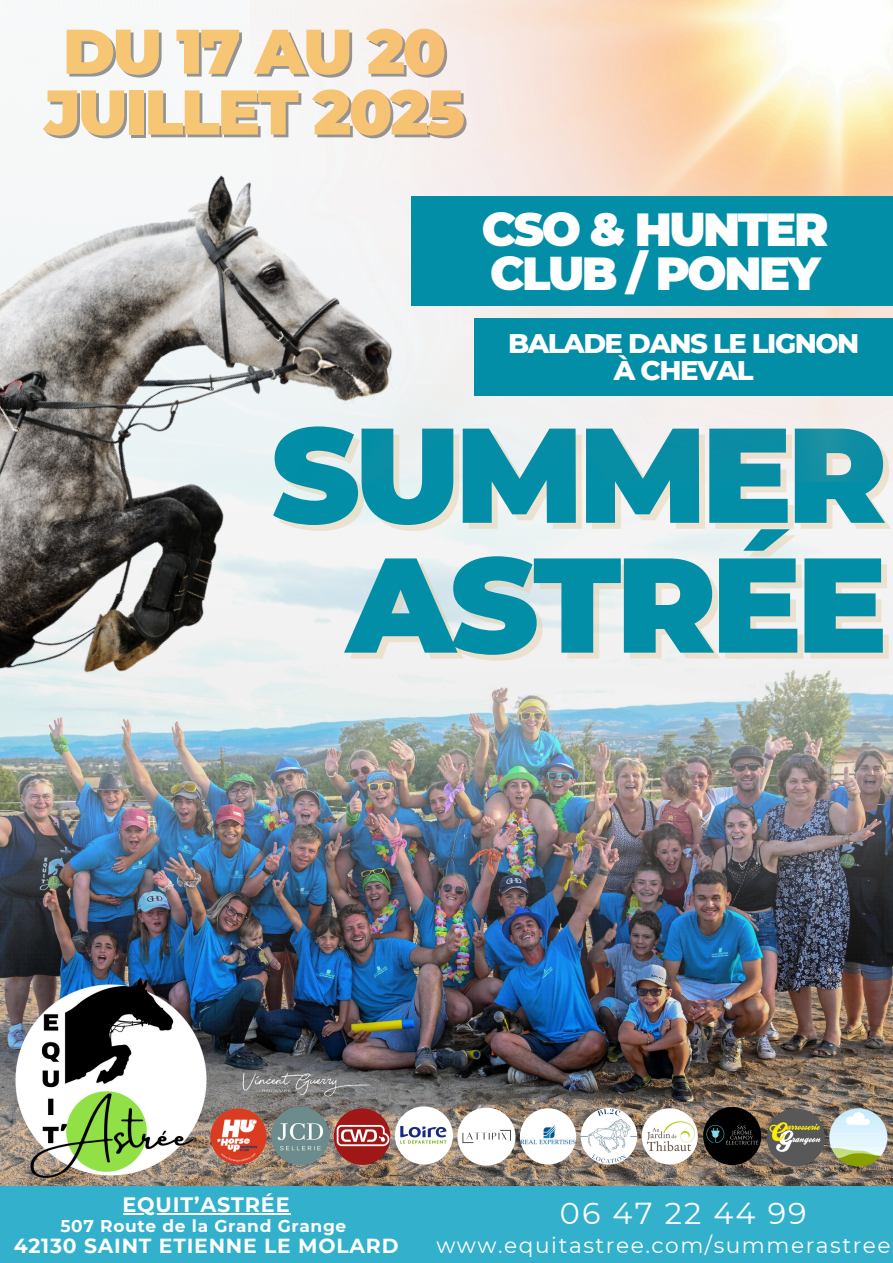
<style>
.page{position:relative;width:893px;height:1263px;background:#fff}
.page>*{position:absolute;margin:0;border:0;box-sizing:border-box;transform-origin:0 0}
.t1{font:900 134.55px "Montserrat";letter-spacing:-.04em;color:#028ea7}
.t2{font:900 63px "Montserrat";letter-spacing:-.04em;color:#f6c674}
.t3{font:900 46.28px/44.4px "Montserrat";letter-spacing:-.055em;color:#fff}
.t4{font:30.22px "Montserrat";letter-spacing:.07em;color:#fff}
.t5{font:800 27.53px/26.4px "Montserrat";letter-spacing:-.055em;color:#fff;text-align:center}
.t6{font:21.75px "Montserrat";letter-spacing:.07em;color:#fff}
.t7{font:700 20.77px "Montserrat";letter-spacing:.04em;color:#fff}
.t8{font:700 20.33px "Montserrat";letter-spacing:.04em;color:#fff}
.t9{font:700 17.02px "Montserrat";letter-spacing:.04em;color:#fff}
</style>
<div class="page">
<img style="left:0;top:1069px;width:893px;height:117px">
<img style="left:0;top:482px;width:893px;height:587px">
<img style="left:0;top:175px;width:590px;height:626px">
<div style="left:0;top:1186px;width:893px;height:77px;background:#33b0cc"></div>
<img style="left:334px;top:1108px;width:56px;height:57px;border-radius:50%">
<img style="left:580px;top:1108px;width:57px;height:56px;border-radius:50%">
<img style="left:271px;top:1107px;width:58px;height:58px;border-radius:50%">
<img style="left:395px;top:1106px;width:58px;height:58px;border-radius:50%">
<img style="left:457px;top:1107px;width:58px;height:59px;border-radius:50%">
<img style="left:520px;top:1108px;width:56px;height:56px;border-radius:50%">
<img style="left:210px;top:1108px;width:57px;height:56px;border-radius:50%">
<img style="left:641px;top:1108px;width:57px;height:56px;border-radius:50%">
<img style="left:703px;top:1107px;width:58px;height:58px;border-radius:50%">
<img style="left:250px;top:0;width:643px;height:482px">
<div style="left:411px;top:196px;width:482px;height:110px;background:#028ea7"></div>
<div style="left:475px;top:318px;width:417px;height:77px;background:#028ea7"></div>
<hr style="left:122px;top:1213px;width:168px;height:2px;background:#fff">
<img style="left:6px;top:975px;width:210px;height:209px">
<img style="left:241px;top:1071px;width:131px;height:27px">
<img style="left:767px;top:1108px;width:58px;height:58px;border-radius:50%">
<img style="left:829px;top:1108px;width:58px;height:58px;border-radius:50%">
<p class="t2" style="left:63px;top:13px;width:385px">DU 17 AU 20</p>
<p class="t2" style="left:44px;top:74px;width:422px">JUILLET 2025</p>
<p class="t3" style="left:482px;top:207px;width:348px">CSO &amp; HUNTER<br>CLUB / PONEY</p>
<p class="t5" style="left:508px;top:330px;width:353px">BALADE DANS LE LIGNON<br>À CHEVAL</p>
<p class="t1" style="left:271px;top:392px;width:617px">SUMMER</p>
<p class="t1" style="left:347px;top:522px;width:542px">ASTRÉE</p>
<p class="t7" style="left:122px;top:1192px;width:169px">EQUIT’ASTRÉE</p>
<p class="t9" style="left:60px;top:1215px;width:287px">507 Route de la Grand Grange</p>
<p class="t8" style="left:14px;top:1233px;width:386px">42130 SAINT ETIENNE LE MOLARD</p>
<p class="t6" style="left:436px;top:1232px;width:456px">www.equitastree.com/summerastree</p>
<h6 class="t4" style="left:560px;top:1195px;width:248px">06 47 22 44 99</h6>
</div>
